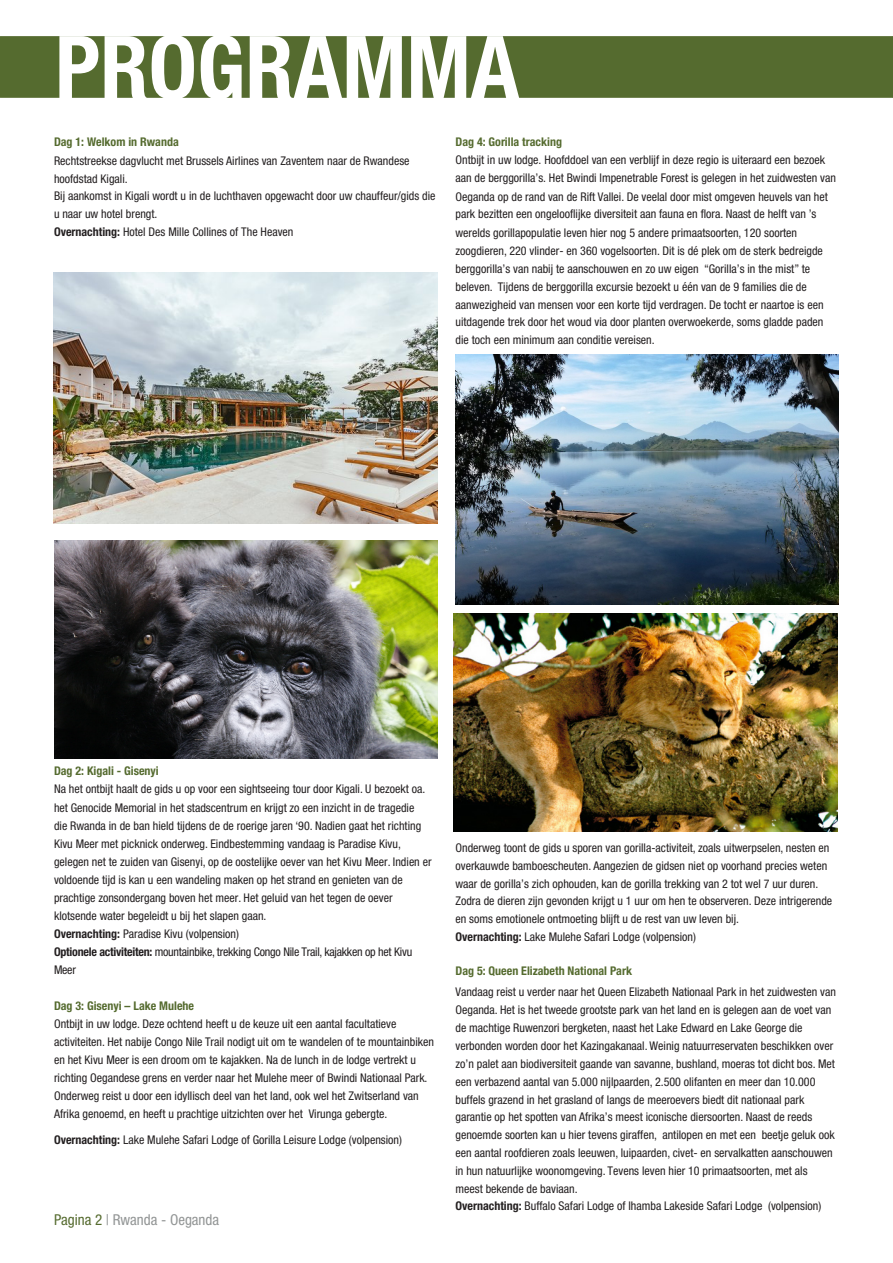
<style>
.page{position:relative;width:893px;height:1263px;background:#fff}
.page>*{position:absolute;margin:0;border:0;box-sizing:border-box;transform-origin:0 0}
.t1{font:700 condensed 87px "Helvetica Neue LT Std";color:#fff}
.tekst{font:condensed 15px "Helvetica Neue LT Std";color:#929595}
.tekst-2{font:condensed 12px/18px "Helvetica Neue LT Std";color:#231f20}
.s1{font-weight:700;color:#556b2f}
.s2{font-weight:700}
.s3{color:#556b2f}
</style>
<div class="page">
<div style="left:0;top:36px;width:893px;height:62px;background:#556b2f;border:2px solid #556b2f"></div>
<svg style="left:892px;top:36px;width:1px;height:62px"></svg>
<img style="left:54px;top:272px;width:384px;height:251px">
<img style="left:54px;top:540px;width:383px;height:218px">
<img style="left:455px;top:354px;width:383px;height:250px">
<img style="left:454px;top:614px;width:383px;height:217px">
<h1 class="t1" style="left:55px;top:15px;width:466px">PROGRAMMA</h1>
<p class="tekst-2" style="left:54px;top:133px;width:383px"><span class="s1">Dag 1: Welkom in Rwanda<br></span>Rechtstreekse dagvlucht met Brussels Airlines van Zaventem naar de Rwandese hoofdstad Kigali.<br>Bij aankomst in Kigali wordt u in de luchthaven opgewacht door uw chauffeur/gids die u naar uw hotel brengt.<br><span class="s2">Overnachting:</span> Hotel Des Mille Collines of The Heaven</p>
<p class="tekst-2" style="left:455px;top:133px;width:382px"><span class="s1">Dag 4: Gorilla tracking<br></span>Ontbijt in uw lodge. Hoofddoel van een verblijf in deze regio is uiteraard een bezoek aan de berggorilla’s. Het Bwindi Impenetrable Forest is gelegen in het zuidwesten van Oeganda op de rand van de Rift Vallei. De veelal door mist omgeven heuvels van het</p>
<p class="tekst-2" style="left:455px;top:205px;width:370px">park bezitten een ongelooflijke diversiteit aan fauna en flora. Naast de helft van ’s werelds gorillapopulatie leven hier nog 5 andere primaatsoorten, 120 soorten zoogdieren, 220 vlinder- en 360 vogelsoorten. Dit is dé plek om de sterk bedreigde berggorilla’s van nabij te aanschouwen en zo uw eigen “Gorilla’s in the mist” te beleven. Tijdens de berggorilla excursie bezoekt u één van de 9 families die de aanwezigheid van mensen voor een korte tijd verdragen. De tocht er naartoe is een uitdagende trek door het woud via door planten overwoekerde, soms gladde paden die toch een minimum aan conditie vereisen.</p>
<p class="tekst-2" style="left:54px;top:762px;width:379px"><span class="s1">Dag 2: Kigali - Gisenyi<br></span>Na het ontbijt haalt de gids u op voor een sightseeing tour door Kigali. U bezoekt oa. het Genocide Memorial in het stadscentrum en krijgt zo een inzicht in de tragedie<br>die Rwanda in de ban hield tijdens de de roerige jaren ‘90. Nadien gaat het richting Kivu Meer met picknick onderweg. Eindbestemming vandaag is Paradise Kivu, gelegen net te zuiden van Gisenyi, op de oostelijke oever van het Kivu Meer. Indien er voldoende tijd is kan u een wandeling maken op het strand en genieten van de prachtige zonsondergang boven het meer. Het geluid van het tegen de oever klotsende water begeleidt u bij het slapen gaan.<br><span class="s2">Overnachting:</span> Paradise Kivu (volpension)<br><span class="s2">Optionele activiteiten:</span> mountainbike, trekking Congo Nile Trail, kajakken op het Kivu Meer</p>
<p class="tekst-2" style="left:54px;top:997px;width:381px"><span class="s1">Dag 3: Gisenyi – Lake Mulehe<br></span>Ontbijt in uw lodge. Deze ochtend heeft u de keuze uit een aantal facultatieve activiteiten. Het nabije Congo Nile Trail nodigt uit om te wandelen of te mountainbiken en het Kivu Meer is een droom om te kajakken. Na de lunch in de lodge vertrekt u richting Oegandese grens en verder naar het Mulehe meer of Bwindi Nationaal Park.<br>Onderweg reist u door een idyllisch deel van het land, ook wel het Zwitserland van Afrika genoemd, en heeft u prachtige uitzichten over het Virunga gebergte.</p>
<p class="tekst-2" style="left:54px;top:1130px;width:349px"><span class="s2">Overnachting:</span> Lake Mulehe Safari Lodge of Gorilla Leisure Lodge (volpension)</p>
<p class="tekst" style="left:54px;top:1211px;width:167px"><span class="s3">Pagina 2</span> | Rwanda - Oeganda</p>
<p class="tekst-2" style="left:455px;top:839px;width:378px">Onderweg toont de gids u sporen van gorilla-activiteit, zoals uitwerpselen, nesten en overkauwde bamboescheuten. Aangezien de gidsen niet op voorhand precies weten waar de gorilla’s zich ophouden, kan de gorilla trekking van 2 tot wel 7 uur duren.<br>Zodra de dieren zijn gevonden krijgt u 1 uur om hen te observeren. Deze intrigerende en soms emotionele ontmoeting blijft u de rest van uw leven bij.<br><span class="s2">Overnachting:</span> Lake Mulehe Safari Lodge (volpension)</p>
<p class="tekst-2" style="left:455px;top:960px;width:382px;line-height:20.7px"><span class="s1">Dag 5: Queen Elizabeth National Park<br></span>Vandaag reist u verder naar het Queen Elizabeth Nationaal Park in het zuidwesten van</p>
<p class="tekst-2" style="left:455px;top:1000px;width:381px">Oeganda. Het is het tweede grootste park van het land en is gelegen aan de voet van de machtige Ruwenzori bergketen, naast het Lake Edward en Lake George die verbonden worden door het Kazingakanaal. Weinig natuurreservaten beschikken over zo’n palet aan biodiversiteit gaande van savanne, bushland, moeras tot dicht bos. Met een verbazend aantal van 5.000 nijlpaarden, 2.500 olifanten en meer dan 10.000 buffels grazend in het grasland of langs de meeroevers biedt dit nationaal park garantie op het spotten van Afrika’s meest iconische diersoorten. Naast de reeds genoemde soorten kan u hier tevens giraffen, antilopen en met een beetje geluk ook een aantal roofdieren zoals leeuwen, luipaarden, civet- en servalkatten aanschouwen in hun natuurlijke woonomgeving. Tevens leven hier 10 primaatsoorten, met als meest bekende de baviaan.<br><span class="s2">Overnachting:</span> Buffalo Safari Lodge of Ihamba Lakeside Safari Lodge (volpension)</p>
</div>
